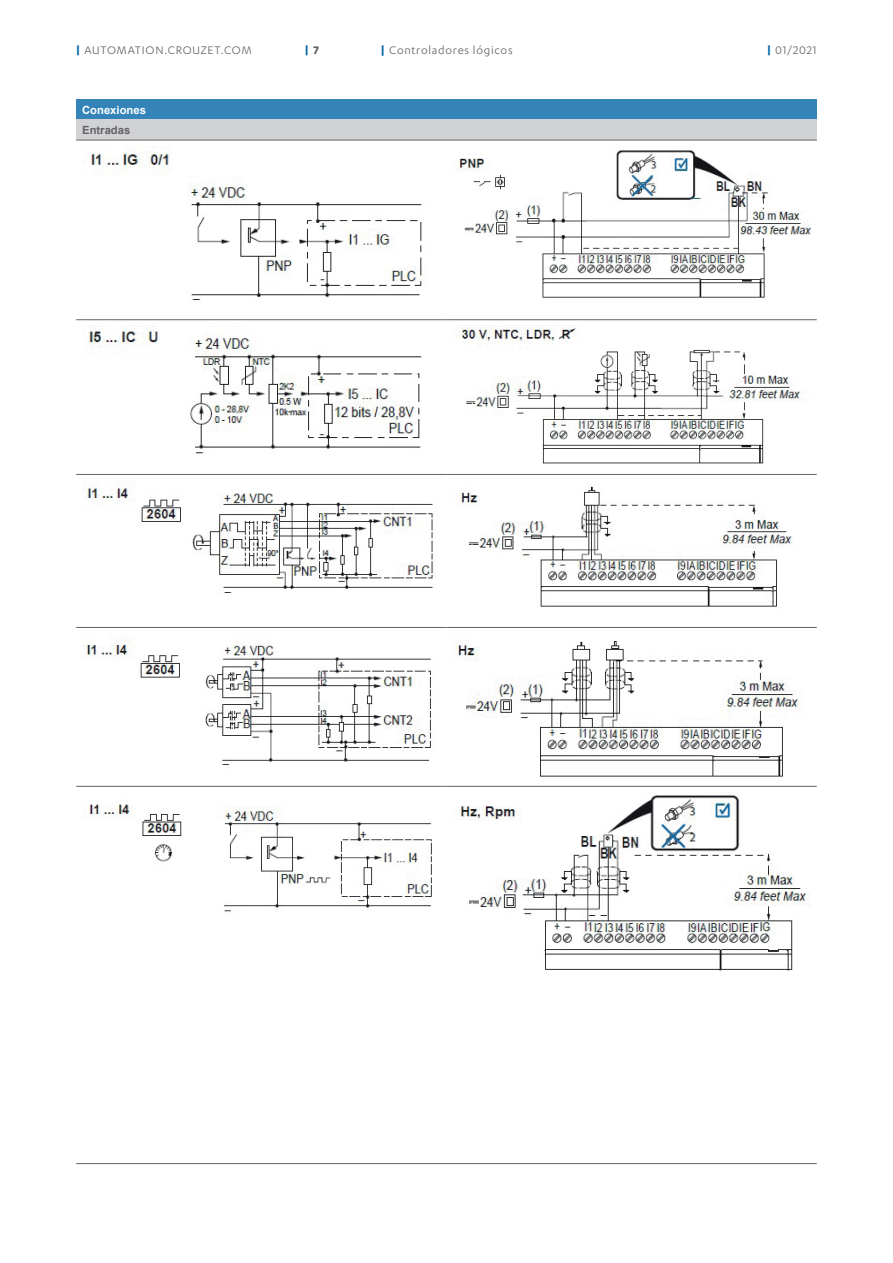
<style>
.page{position:relative;width:893px;height:1263px;background:#fff}
.page>*{position:absolute;margin:0;border:0;box-sizing:border-box;transform-origin:0 0}
.t1{font:12.75px "Karbon";letter-spacing:.055em;color:#636366}
.t2{font:700 12.75px "Karbon";color:#0065a4}
.t3{font:700 11.25px "Arial";color:#fff}
.t4{font:700 11.25px "Arial";color:#636366}
.s1{font-weight:700;color:#0065a4}
.s2{color:#636366}
</style>
<div class="page">
<hr style="left:76px;top:1163px;width:741px;height:1px;background:#636366">
<div style="left:76px;top:99px;width:741px;height:21px;background:#3484ba"></div>
<div style="left:76px;top:120px;width:741px;height:20px;background:#d1d2d4"></div>
<hr style="left:76px;top:140px;width:370px;height:1px;background:#636366">
<hr style="left:446px;top:140px;width:371px;height:1px;background:#636366">
<img style="left:84px;top:146px;width:339px;height:154px">
<img style="left:457px;top:150px;width:354px;height:148px">
<hr style="left:76px;top:319px;width:370px;height:1px;background:#636366">
<hr style="left:446px;top:319px;width:371px;height:1px;background:#636366">
<img style="left:88px;top:326px;width:334px;height:128px">
<img style="left:458px;top:326px;width:348px;height:138px">
<hr style="left:76px;top:474px;width:370px;height:1px;background:#636366">
<hr style="left:446px;top:474px;width:371px;height:1px;background:#636366">
<img style="left:84px;top:485px;width:353px;height:108px">
<img style="left:454px;top:486px;width:339px;height:121px">
<hr style="left:76px;top:627px;width:370px;height:1px;background:#636366">
<hr style="left:446px;top:627px;width:371px;height:1px;background:#636366">
<img style="left:83px;top:638px;width:349px;height:127px">
<img style="left:454px;top:640px;width:350px;height:137px">
<hr style="left:76px;top:786px;width:370px;height:1px;background:#636366">
<hr style="left:446px;top:786px;width:371px;height:1px;background:#636366">
<img style="left:84px;top:804px;width:348px;height:108px">
<img style="left:454px;top:792px;width:356px;height:179px">
<p class="t1" style="left:76px;top:43px;width:177px"><span class="s1">|</span> AUTOMATION.CROUZET.COM</p>
<p class="t2" style="left:305px;top:43px;width:16px">| <span class="s2">7</span></p>
<p class="t1" style="left:381px;top:43px;width:133px"><span class="s1">|</span> Controladores lógicos</p>
<p class="t1" style="left:767px;top:43px;width:51px"><span class="s1">|</span> 01/2021</p>
<p class="t3" style="left:82px;top:102px;width:65px">Conexiones</p>
<p class="t4" style="left:82px;top:122px;width:50px">Entradas</p>
</div>
